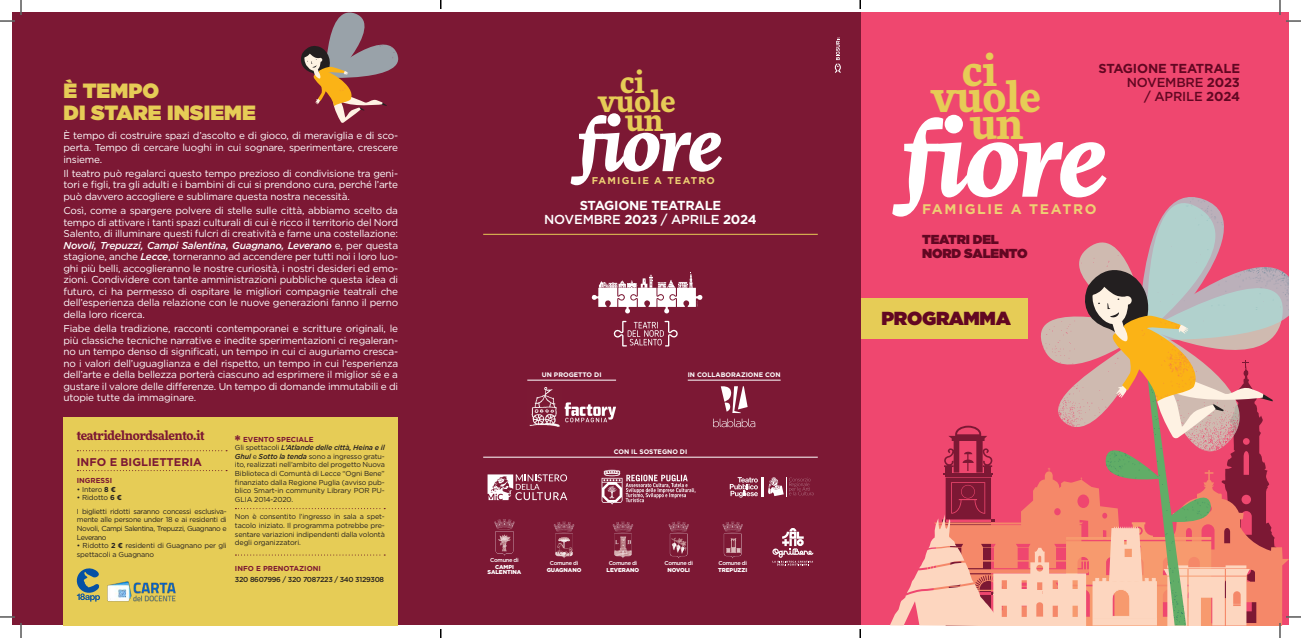
<style>
.page{position:relative;width:1301px;height:638px;background:#fff}
.page>*{position:absolute;margin:0;border:0;box-sizing:border-box;transform-origin:0 0}
.t1{font:italic 700 102.5px "FF More Pro";letter-spacing:-.045em;color:#fff}
.t2{font:italic 700 72.5px "FF More Pro";letter-spacing:-.045em;color:#fff}
.t3{font:700 42px/53.1px "FF More Pro";letter-spacing:-.015em;color:#e6cc56}
.t4{font:700 29.7px/37.6px "FF More Pro";letter-spacing:-.015em;color:#e6cc56}
.t5{font:900 20.6px/22.2px "Gotham";letter-spacing:.005em;color:#e6cc56}
.t6{font:900 18.9px "Gotham";letter-spacing:-.015em;color:#620722}
.t7{font:700 13.9px "Gotham";letter-spacing:.12em;color:#eed074}
.t8{font:700 13px/14px "Gotham";letter-spacing:-.015em;color:#620722;text-align:right}
.t9{font:700 13px/14px "Gotham";letter-spacing:-.015em;color:#fff;text-align:center}
.t10{font:900 13px/14px "Gotham";letter-spacing:-.015em;color:#620722}
.t11{font:700 12.6px "FF More Pro";letter-spacing:-.03em;color:#7c1834}
.t12{font:700 11.2px "Gotham";color:#7c1834}
.t13{font:10px/11.5px "Gotham";letter-spacing:-.02em;color:#fff;text-align:justify}
.t14{font:700 9.8px "Gotham";letter-spacing:.12em;color:#eed074}
.t15{font:7.2px/8.6px "Gotham";letter-spacing:-.02em;color:#231f20;text-align:justify}
.t16{font:7.2px/13.3px "Gotham";letter-spacing:-.04em;color:#231f20}
.t17{font:500 7.2px "Gotham";letter-spacing:-.04em;color:#231f20}
.t18{font:700 7.2px "Gotham";color:#7c1834}
.t19{font:700 6.6px "Gotham";color:#fff}
.t20{font:900 5.7px/5.2px "Gotham";letter-spacing:-.01em;color:#fff;text-align:center}
.t21{font:500 5.7px "Gotham";letter-spacing:-.045em;color:#fff}
.s1{font-weight:500;font-style:italic}
.s2{font-weight:700}
.s3{font-family:"FF More Pro";font-weight:900;font-size:13.5px;color:#7c1834}
.s4{font-weight:700;color:#7c1834}
.s5{font-weight:500}
</style>
<div class="page">
<div style="left:12px;top:12px;width:429px;height:613px;background:#7c1834"></div>
<div style="left:860px;top:12px;width:428px;height:613px;background:#ef476f"></div>
<div style="left:860px;top:298px;width:167px;height:41px;background:#e6cc56"></div>
<div style="left:441px;top:12px;width:419px;height:613px;background:#7c1834"></div>
<svg style="left:565px;top:402px;width:51px;height:20px"></svg>
<img style="left:529px;top:387px;width:31px;height:39px">
<hr style="left:527px;top:380px;width:89px;height:1px;background:#fff">
<svg style="left:713px;top:386px;width:42px;height:41px"></svg>
<hr style="left:688px;top:380px;width:92px;height:1px;background:#fff">
<svg style="left:613px;top:320px;width:65px;height:26px"></svg>
<svg style="left:591px;top:273px;width:111px;height:41px"></svg>
<hr style="left:483px;top:456px;width:335px;height:1px;background:#fff">
<svg style="left:730px;top:477px;width:83px;height:20px"></svg>
<svg style="left:494px;top:519px;width:21px;height:36px"></svg>
<img style="left:496px;top:532px;width:16px;height:20px">
<svg style="left:554px;top:521px;width:20px;height:37px"></svg>
<img style="left:555px;top:533px;width:18px;height:24px">
<svg style="left:668px;top:521px;width:21px;height:37px"></svg>
<img style="left:672px;top:537px;width:14px;height:16px">
<svg style="left:612px;top:521px;width:21px;height:37px"></svg>
<img style="left:614px;top:533px;width:17px;height:24px">
<svg style="left:722px;top:521px;width:21px;height:37px"></svg>
<img style="left:726px;top:538px;width:14px;height:14px">
<svg style="left:601px;top:469px;width:94px;height:35px"></svg>
<svg style="left:487px;top:474px;width:80px;height:26px"></svg>
<hr style="left:483px;top:234px;width:335px;height:1px;background:#e6cc56">
<svg style="left:835px;top:37px;width:6px;height:36px"></svg>
<svg style="left:301px;top:12px;width:98px;height:111px"></svg>
<img style="left:318px;top:67px;width:27px;height:8px">
<svg style="left:772px;top:528px;width:41px;height:37px"></svg>
<div style="left:64px;top:416px;width:334px;height:209px;background:#e6cc56"></div>
<svg style="left:77px;top:470px;width:150px;height:1px"></svg>
<svg style="left:77px;top:450px;width:150px;height:1px"></svg>
<svg style="left:235px;top:508px;width:150px;height:1px"></svg>
<svg style="left:235px;top:554px;width:150px;height:1px"></svg>
<svg style="left:76px;top:568px;width:24px;height:33px"></svg>
<img style="left:108px;top:581px;width:67px;height:21px">
<svg style="left:1286px;top:20px;width:15px;height:2px"></svg>
<svg style="left:0;top:0;width:22px;height:22px"></svg>
<svg style="left:0;top:616px;width:22px;height:21px"></svg>
<svg style="left:1279px;top:0;width:1px;height:15px"></svg>
<svg style="left:890px;top:173px;width:411px;height:464px"></svg>
<svg style="left:859px;top:0;width:2px;height:9px"></svg>
<svg style="left:859px;top:629px;width:2px;height:8px"></svg>
<h3 class="t5" style="left:64px;top:79px;width:194px">È TEMPO<br>DI STARE INSIEME</h3>
<p class="t13" style="left:64px;top:130px;width:336px">È tempo di costruire spazi d’ascolto e di gioco, di meraviglia e di sco&shy;perta. Tempo di cercare luoghi in cui sognare, sperimentare, crescere insieme.</p>
<p class="t13" style="left:64px;top:167px;width:336px">Il teatro può regalarci questo tempo prezioso di condivisione tra geni&shy;tori e figli, tra gli adulti e i bambini di cui si prendono cura, perché l’arte può davvero accogliere e sublimare questa nostra necessità.</p>
<p class="t13" style="left:64px;top:204px;width:336px">Così, come a spargere polvere di stelle sulle città, abbiamo scelto da tempo di attivare i tanti spazi culturali di cui è ricco il territorio del Nord Salento, di illuminare questi fulcri di creatività e farne una costellazione:<br><span class="s1">Novoli, Trepuzzi, Campi Salentina, Guagnano, Leverano</span> e, per questa stagione, anche <span class="s1">Lecce</span>, torneranno ad accendere per tutti noi i loro luo&shy;ghi più belli, accoglieranno le nostre curiosità, i nostri desideri ed emo&shy;zioni. Condividere con tante amministrazioni pubbliche questa idea di futuro, ci ha permesso di ospitare le migliori compagnie teatrali che dell’esperienza della relazione con le nuove generazioni fanno il perno della loro ricerca.</p>
<p class="t13" style="left:64px;top:322px;width:336px">Fiabe della tradizione, racconti contemporanei e scritture originali, le più classiche tecniche narrative e inedite sperimentazioni ci regaleran&shy;no un tempo denso di significati, un tempo in cui ci auguriamo cresca&shy;no i valori dell’uguaglianza e del rispetto, un tempo in cui l’esperienza dell’arte e della bellezza porterà ciascuno ad esprimere il miglior sé e a gustare il valore delle differenze. Un tempo di domande immutabili e di utopie tutte da immaginare.</p>
<p class="t11" style="left:77px;top:425px;width:130px">teatridelnordsalento.it</p>
<p class="t12" style="left:77px;top:454px;width:127px">INFO E BIGLIETTERIA</p>
<p class="t18" style="left:77px;top:475px;width:37px">INGRESSI</p>
<p class="t15" style="left:77px;top:484px;width:41px">• Intero <span class="s2">8 €</span></p>
<p class="t16" style="left:77px;top:490px;width:151px">• Ridotto <span class="s2">6 €<br></span>I biglietti ridotti saranno concessi esclusiva-</p>
<p class="t15" style="left:77px;top:515px;width:151px">mente alle persone under 18 e ai residenti di Novoli, Campi Salentina, Trepuzzi, Guagnano e Leverano</p>
<p class="t15" style="left:77px;top:541px;width:151px">• Ridotto <span class="s2">2 €</span> residenti di Guagnano per gli spettacoli a Guagnano</p>
<p class="t15" style="left:235px;top:434px;width:151px;text-align:left"><span class="s3">*</span> <span class="s4">EVENTO SPECIALE<br></span>Gli spettacoli <span class="s1">L’Atlande delle città, Heina e il Ghul</span> e <span class="s1">Sotto la tenda</span> sono a ingresso gratu&shy;ito, realizzati nell’ambito del progetto Nuova Biblioteca di Comuntà di Lecce “Ogni Bene” finanziato dalla Regione Puglia (avviso pub&shy;blico Smart-in community Library POR PU-GLIA 2014-2020.</p>
<p class="t15" style="left:235px;top:512px;width:151px">Non è consentito l’ingresso in sala a spet&shy;tacolo iniziato. Il programma potrebbe pre&shy;sentare variazioni indipendenti dalla volontà degli organizzatori.</p>
<p class="t18" style="left:235px;top:563px;width:87px">INFO E PRENOTAZIONI</p>
<p class="t17" style="left:235px;top:574px;width:151px">320 8607996 / 320 7087223 / 340 3129308</p>
<h3 class="t4" style="left:620px;top:61px;width:45px">ci un</h3>
<h3 class="t4" style="left:598px;top:79px;width:79px">vuole</h3>
<h2 class="t2" style="left:578px;top:90px;width:146px">fiore</h2>
<p class="t14" style="left:592px;top:173px;width:125px">FAMIGLIE A TEATRO</p>
<h3 class="t9" style="left:544px;top:198px;width:214px">STAGIONE TEATRALE<br><span class="s5">NOVEMBRE</span> 2023 <span class="s5">/ APRILE</span> 2024</h3>
<p class="t19" style="left:542px;top:370px;width:61px">UN PROGETTO DI</p>
<p class="t19" style="left:688px;top:370px;width:94px">IN COLLABORAZIONE CON</p>
<p class="t19" style="left:614px;top:447px;width:75px">CON IL SOSTEGNO DI</p>
<p class="t21" style="left:490px;top:556px;width:30px">Comune di</p>
<p class="t20" style="left:487px;top:564px;width:35px">CAMPI<br>SALENTINA</p>
<p class="t21" style="left:550px;top:559px;width:30px">Comune di</p>
<p class="t20" style="left:546px;top:566px;width:36px">GUAGNANO</p>
<p class="t21" style="left:609px;top:559px;width:30px">Comune di</p>
<p class="t20" style="left:606px;top:566px;width:34px">LEVERANO</p>
<p class="t21" style="left:664px;top:559px;width:30px">Comune di</p>
<p class="t20" style="left:667px;top:566px;width:24px">NOVOLI</p>
<p class="t21" style="left:718px;top:559px;width:30px">Comune di</p>
<p class="t20" style="left:718px;top:566px;width:30px">TREPUZZI</p>
<h3 class="t3" style="left:962px;top:41px;width:63px">ci un</h3>
<h3 class="t8" style="left:1098px;top:61px;width:143px">STAGIONE TEATRALE<br><span class="s5">NOVEMBRE</span> 2023<br><span class="s5">/ APRILE</span> 2024</h3>
<h3 class="t3" style="left:931px;top:67px;width:111px">vuole</h3>
<h1 class="t1" style="left:903px;top:83px;width:206px">fiore</h1>
<h3 class="t7" style="left:922px;top:200px;width:176px">FAMIGLIE A TEATRO</h3>
<h3 class="t10" style="left:922px;top:232px;width:107px">TEATRI DEL<br>NORD SALENTO</h3>
<h3 class="t6" style="left:881px;top:304px;width:131px">PROGRAMMA</h3>
</div>
